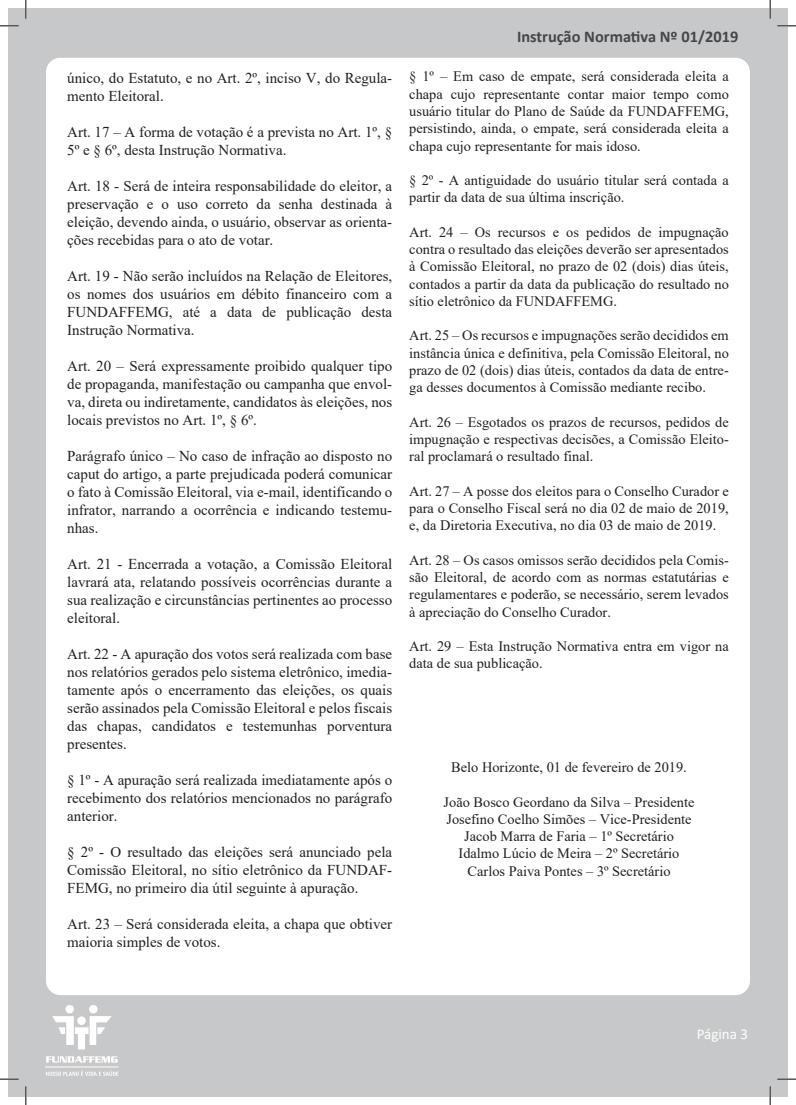
<style>
.page{position:relative;width:796px;height:1105px;background:#fff}
.page>*{position:absolute;margin:0;border:0;box-sizing:border-box;transform-origin:0 0}
.t1{font:700 16.38px "Calibri";color:#444749}
.t2{font:15px/18px "Times New Roman";color:#231f20;text-align:justify}
.t3{font:15px "Calibri";color:#fff}
.t4{font:14.38px/17.2px "Times New Roman";color:#231f20;text-align:justify}
</style>
<div class="page">
<div style="left:8px;top:8px;width:18px;height:1088px;background:#c7c8ca"></div>
<div style="left:26px;top:8px;width:762px;height:1088px;background:#c7c8ca"></div>
<div style="left:65px;top:1004px;width:9px;height:9px;background:#fff;border-radius:50%"></div>
<div style="left:89px;top:1004px;width:9px;height:9px;background:#fff;border-radius:50%"></div>
<svg style="left:52px;top:1016px;width:60px;height:33px"></svg>
<svg style="left:46px;top:1056px;width:72px;height:6px"></svg>
<div style="left:46px;top:58px;width:704px;height:936px;background:#fff;border-radius:14px"></div>
<svg style="left:0;top:25px;width:19px;height:2px"></svg>
<svg style="left:777px;top:25px;width:19px;height:2px"></svg>
<svg style="left:0;top:1078px;width:19px;height:1px"></svg>
<svg style="left:777px;top:1078px;width:19px;height:1px"></svg>
<svg style="left:25px;top:0;width:2px;height:19px"></svg>
<svg style="left:25px;top:1086px;width:2px;height:18px"></svg>
<svg style="left:769px;top:0;width:2px;height:19px"></svg>
<svg style="left:769px;top:1086px;width:2px;height:18px"></svg>
<svg style="left:46px;top:1070px;width:72px;height:5px"></svg>
<hr style="left:45px;top:1066px;width:73px;height:1px;background:#fff">
<p class="t2" style="left:67px;top:68px;width:326px">único, do Estatuto, e no Art. 2º, inciso V, do Regula&shy;mento Eleitoral.</p>
<p class="t2" style="left:67px;top:122px;width:326px">Art. 17 – A forma de votação é a prevista no Art. 1º, §<br>5º e § 6º, desta Instrução Normativa.</p>
<p class="t2" style="left:67px;top:176px;width:327px">Art. 18 - Será de inteira responsabilidade do eleitor, a preservação e o uso correto da senha destinada à eleição, devendo ainda, o usuário, observar as orienta&shy;ções recebidas para o ato de votar.</p>
<p class="t2" style="left:67px;top:266px;width:327px">Art. 19 - Não serão incluídos na Relação de Eleitores, os nomes dos usuários em débito financeiro com a FUNDAFFEMG, até a data de publicação desta Instrução Normativa.</p>
<p class="t2" style="left:67px;top:356px;width:327px">Art. 20 – Será expressamente proibido qualquer tipo de propaganda, manifestação ou campanha que envol&shy;va, direta ou indiretamente, candidatos às eleições, nos locais previstos no Art. 1º, § 6º.</p>
<p class="t2" style="left:67px;top:446px;width:327px">Parágrafo único – No caso de infração ao disposto no caput do artigo, a parte prejudicada poderá comunicar o fato à Comissão Eleitoral, via e-mail, identificando o infrator, narrando a ocorrência e indicando testemu&shy;nhas.</p>
<p class="t2" style="left:67px;top:554px;width:327px">Art. 21 - Encerrada a votação, a Comissão Eleitoral lavrará ata, relatando possíveis ocorrências durante a sua realização e circunstâncias pertinentes ao processo eleitoral.</p>
<p class="t2" style="left:67px;top:644px;width:327px">Art. 22 - A apuração dos votos será realizada com base nos relatórios gerados pelo sistema eletrônico, imedia&shy;tamente após o encerramento das eleições, os quais serão assinados pela Comissão Eleitoral e pelos fiscais das chapas, candidatos e testemunhas porventura presentes.</p>
<p class="t2" style="left:67px;top:770px;width:327px">§ 1º - A apuração será realizada imediatamente após o recebimento dos relatórios mencionados no parágrafo anterior.</p>
<p class="t2" style="left:67px;top:842px;width:327px">§ 2º - O resultado das eleições será anunciado pela Comissão Eleitoral, no sítio eletrônico da FUNDAF-FEMG, no primeiro dia útil seguinte à apuração.</p>
<p class="t2" style="left:67px;top:914px;width:327px">Art. 23 – Será considerada eleita, a chapa que obtiver maioria simples de votos.</p>
<p class="t1" style="left:517px;top:25px;width:223px">Instrução Normativa Nº 01/2019</p>
<p class="t4" style="left:409px;top:68px;width:321px">§ 1º – Em caso de empate, será considerada eleita a chapa cujo representante contar maior tempo como usuário titular do Plano de Saúde da FUNDAFFEMG, persistindo, ainda, o empate, será considerada eleita a chapa cujo representante for mais idoso.</p>
<p class="t4" style="left:409px;top:171px;width:321px">§ 2º - A antiguidade do usuário titular será contada a partir da data de sua última inscrição.</p>
<p class="t4" style="left:409px;top:223px;width:321px">Art. 24 – Os recursos e os pedidos de impugnação contra o resultado das eleições deverão ser apresentados à Comissão Eleitoral, no prazo de 02 (dois) dias úteis, contados a partir da data da publicação do resultado no sítio eletrônico da FUNDAFFEMG.</p>
<p class="t4" style="left:409px;top:326px;width:321px">Art. 25 – Os recursos e impugnações serão decididos em instância única e definitiva, pela Comissão Eleitoral, no prazo de 02 (dois) dias úteis, contados da data de entre&shy;ga desses documentos à Comissão mediante recibo.</p>
<p class="t4" style="left:409px;top:413px;width:321px">Art. 26 – Esgotados os prazos de recursos, pedidos de impugnação e respectivas decisões, a Comissão Eleito&shy;ral proclamará o resultado final.</p>
<p class="t4" style="left:409px;top:482px;width:321px">Art. 27 – A posse dos eleitos para o Conselho Curador e para o Conselho Fiscal será no dia 02 de maio de 2019, e, da Diretoria Executiva, no dia 03 de maio de 2019.</p>
<p class="t4" style="left:409px;top:551px;width:321px">Art. 28 – Os casos omissos serão decididos pela Comis&shy;são Eleitoral, de acordo com as normas estatutárias e regulamentares e poderão, se necessário, serem levados à apreciação do Conselho Curador.</p>
<p class="t4" style="left:409px;top:637px;width:321px">Art. 29 – Esta Instrução Normativa entra em vigor na data de sua publicação.</p>
<p class="t4" style="left:451px;top:758px;width:237px">Belo Horizonte, 01 de fevereiro de 2019.</p>
<p class="t4" style="left:444px;top:792px;width:252px;text-align:center">João Bosco Geordano da Silva – Presidente Josefino Coelho Simões – Vice-Presidente Jacob Marra de Faria – 1º Secretário Idalmo Lúcio de Meira – 2º Secretário Carlos Paiva Pontes – 3º Secretário</p>
<p class="t3" style="left:697px;top:1023px;width:53px">Página 3</p>
</div>
